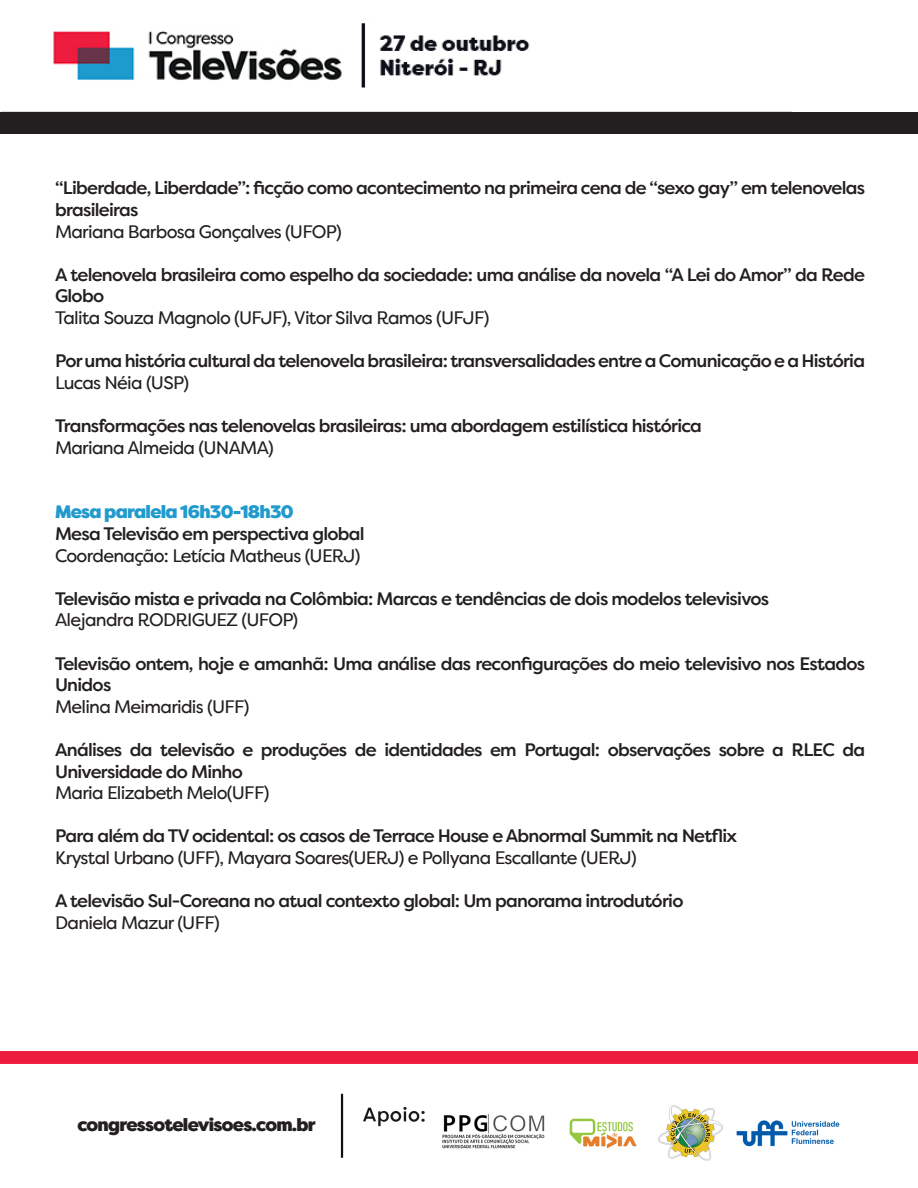
<style>
.page{position:relative;width:918px;height:1188px;background:#fff}
.page>*{position:absolute;margin:0;border:0;box-sizing:border-box;transform-origin:0 0}
.t1{font:500 18px/21.6px "Filson Pro";letter-spacing:-.04em;color:#231f20}
.t2{font:18px "Filson Pro";letter-spacing:-.04em;color:#231f20}
.t3{font:900 18px "Filson Pro";letter-spacing:-.04em;color:#231f20}
.t4{font:900 18px "Filson Pro";letter-spacing:-.04em;color:#219acd}
</style>
<div class="page">
<img style="left:53px;top:23px;width:477px;height:65px">
<div style="left:0;top:112px;width:918px;height:22px;background:#231f20"></div>
<img style="left:0;top:1051px;width:918px;height:110px">
<p class="t1" style="left:55px;top:177px;width:811px">“Liberdade, Liberdade”: ficção como acontecimento na primeira cena de “sexo gay” em telenovelas brasileiras</p>
<p class="t2" style="left:55px;top:219px;width:288px">Mariana Barbosa Gonçalves (UFOP)</p>
<p class="t1" style="left:55px;top:263px;width:811px">A telenovela brasileira como espelho da sociedade: uma análise da novela “A Lei do Amor” da Rede<br>Globo</p>
<p class="t2" style="left:55px;top:306px;width:436px">Talita Souza Magnolo (UFJF), Vitor Silva Ramos (UFJF)</p>
<p class="t1" style="left:55px;top:350px;width:812px">Poruma história cultural da telenovela brasileira: transversalidades entre a Comunicação e a História</p>
<p class="t2" style="left:55px;top:370px;width:135px">Lucas Néia (USP)</p>
<p class="t1" style="left:55px;top:415px;width:648px">Transformações nas telenovelas brasileiras: uma abordagem estilística histórica</p>
<p class="t2" style="left:55px;top:435px;width:220px">Mariana Almeida (UNAMA)</p>
<p class="t4" style="left:55px;top:501px;width:240px">Mesa paralela 16h30-18h30</p>
<p class="t1" style="left:55px;top:523px;width:311px">Mesa Televisão em perspectiva global</p>
<p class="t2" style="left:55px;top:543px;width:307px">Coordenação: Letícia Matheus (UERJ)</p>
<p class="t1" style="left:55px;top:587px;width:716px">Televisão mista e privada na Colômbia: Marcas e tendências de dois modelos televisivos</p>
<p class="t2" style="left:55px;top:608px;width:245px">Alejandra RODRIGUEZ (UFOP)</p>
<p class="t1" style="left:55px;top:652px;width:811px">Televisão ontem, hoje e amanhã: Uma análise das reconfigurações do meio televisivo nos Estados<br>Unidos</p>
<p class="t2" style="left:55px;top:694px;width:196px">Melina Meimaridis (UFF)</p>
<p class="t1" style="left:55px;top:739px;width:812px">Análises da televisão e produções de identidades em Portugal: observações sobre a RLEC da<br>Universidade do Minho</p>
<p class="t2" style="left:55px;top:781px;width:216px">Maria Elizabeth Melo(UFF)</p>
<p class="t1" style="left:55px;top:825px;width:684px">Para além da TV ocidental: os casos de Terrace House e Abnormal Summit na Netflix</p>
<p class="t2" style="left:55px;top:846px;width:583px">Krystal Urbano (UFF), Mayara Soares(UERJ) e Pollyana Escallante (UERJ)</p>
<p class="t1" style="left:55px;top:890px;width:630px">A televisão Sul-Coreana no atual contexto global: Um panorama introdutório</p>
<p class="t2" style="left:55px;top:910px;width:166px">Daniela Mazur (UFF)</p>
<p class="t3" style="left:77px;top:1114px;width:240px">congressotelevisoes.com.br</p>
</div>
